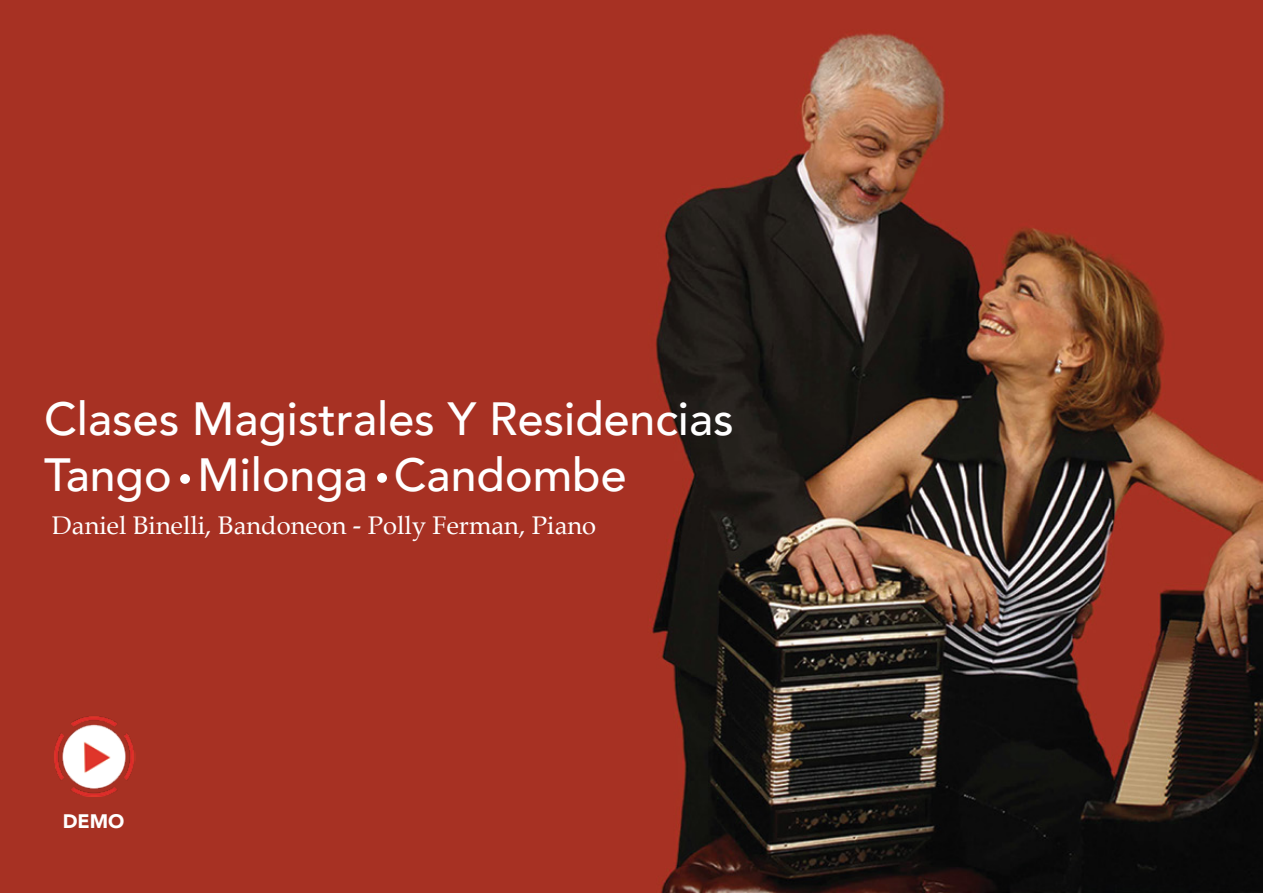
<style>
.page{position:relative;width:1263px;height:893px;background:#fff}
.page>*{position:absolute;margin:0;border:0;box-sizing:border-box;transform-origin:0 0}
.t1{font:500 46.5px/55.8px "Avenir";color:#fff}
.t2{font:25.5px "Palatino";color:#fff}
.t3{font:900 19.5px "Avenir";color:#fff}
</style>
<div class="page">
<img style="left:0;top:0;width:1263px;height:893px">
<div style="left:180px;top:474px;width:10px;height:10px;background:#fff;border-radius:50%"></div>
<div style="left:377px;top:473px;width:10px;height:10px;background:#fff;border-radius:50%"></div>
<img style="left:52px;top:713px;width:84px;height:83px">
<p class="t1" style="left:44px;top:388px;width:691px">Clases Magistrales Y Residencias<br>Tango Milonga Candombe</p>
<p class="t2" style="left:52px;top:504px;width:545px">Daniel Binelli, Bandoneon - Polly Ferman, Piano</p>
<p class="t3" style="left:63px;top:804px;width:63px">DEMO</p>
</div>
